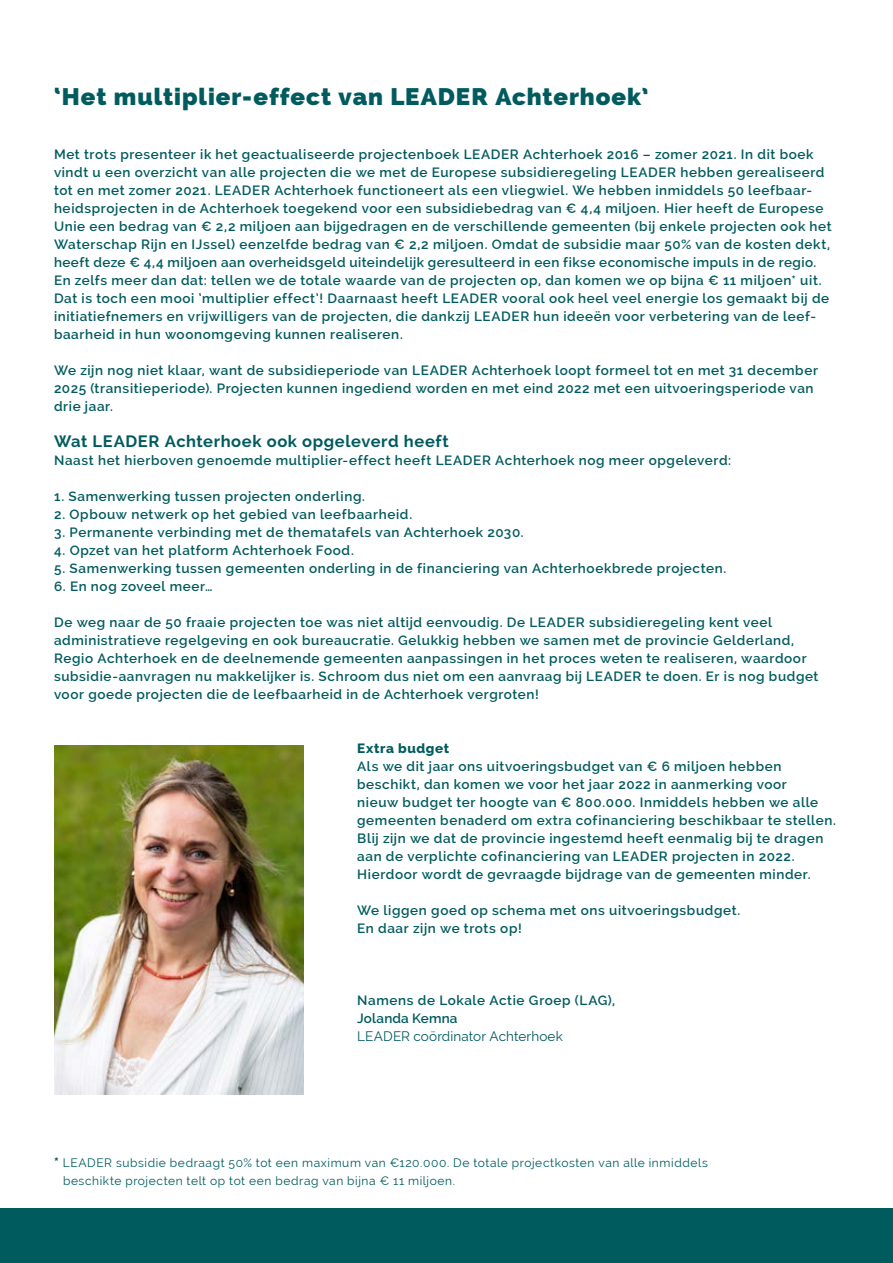
<style>
.page{position:relative;width:893px;height:1263px;background:#fff}
.page>*{position:absolute;margin:0;border:0;box-sizing:border-box;transform-origin:0 0}
.t1{font:800 24px "Raleway";letter-spacing:.04em;color:#005b5e}
.t2{font:700 16.5px "Raleway";letter-spacing:.035em;color:#005b5e}
.t3{font:600 13.5px/18px "Raleway";letter-spacing:.045em;color:#005b5e}
.t4{font:13.5px "Raleway";letter-spacing:.01em;color:#005b5e}
.t5{font:800 13.5px "Raleway";letter-spacing:.045em;color:#005b5e}
.t6{font:12px/18px "Raleway";letter-spacing:.05em;color:#005b5e}
.s1{font-weight:800;font-size:13.5px}
</style>
<div class="page">
<div style="left:0;top:1208px;width:893px;height:55px;background:#005b5e"></div>
<img style="left:54px;top:746px;width:249px;height:348px">
<h1 class="t1" style="left:54px;top:82px;width:596px">‘Het multiplier-effect van LEADER Achterhoek’</h1>
<p class="t3" style="left:54px;top:145px;width:779px">Met trots presenteer ik het geactualiseerde projectenboek LEADER Achterhoek 2016 – zomer 2021. In dit boek vindt u een overzicht van alle projecten die we met de Europese subsidieregeling LEADER hebben gerealiseerd tot en met zomer 2021. LEADER Achterhoek functioneert als een vliegwiel. We hebben inmiddels 50 leefbaar&shy;heidsprojecten in de Achterhoek toegekend voor een subsidiebedrag van € 4,4 miljoen. Hier heeft de Europese Unie een bedrag van € 2,2 miljoen aan bijgedragen en de verschillende gemeenten (bij enkele projecten ook het Waterschap Rijn en IJssel) eenzelfde bedrag van € 2,2 miljoen. Omdat de subsidie maar 50% van de kosten dekt, heeft deze € 4,4 miljoen aan overheidsgeld uiteindelijk geresulteerd in een fikse economische impuls in de regio.<br>En zelfs meer dan dat: tellen we de totale waarde van de projecten op, dan komen we op bijna € 11 miljoen* uit.<br>Dat is toch een mooi ‘multiplier effect’! Daarnaast heeft LEADER vooral ook heel veel energie los gemaakt bij de initiatiefnemers en vrijwilligers van de projecten, die dankzij LEADER hun ideeën voor verbetering van de leef&shy;baarheid in hun woonomgeving kunnen realiseren.</p>
<p class="t3" style="left:54px;top:361px;width:766px">We zijn nog niet klaar, want de subsidieperiode van LEADER Achterhoek loopt formeel tot en met 31 december<br>2025 (transitieperiode). Projecten kunnen ingediend worden en met eind 2022 met een uitvoeringsperiode van drie jaar.</p>
<p class="t2" style="left:54px;top:432px;width:396px">Wat LEADER Achterhoek ook opgeleverd heeft</p>
<p class="t3" style="left:54px;top:451px;width:679px">Naast het hierboven genoemde multiplier-effect heeft LEADER Achterhoek nog meer opgeleverd:</p>
<p class="t3" style="left:54px;top:487px;width:313px">1. Samenwerking tussen projecten onderling.</p>
<p class="t3" style="left:54px;top:505px;width:360px">2. Opbouw netwerk op het gebied van leefbaarheid.</p>
<p class="t3" style="left:54px;top:523px;width:471px">3. Permanente verbinding met de thematafels van Achterhoek 2030.</p>
<p class="t3" style="left:54px;top:541px;width:301px">4. Opzet van het platform Achterhoek Food.</p>
<p class="t3" style="left:54px;top:559px;width:674px">5. Samenwerking tussen gemeenten onderling in de financiering van Achterhoekbrede projecten.</p>
<p class="t3" style="left:54px;top:577px;width:160px">6. En nog zoveel meer…</p>
<p class="t3" style="left:54px;top:613px;width:766px">De weg naar de 50 fraaie projecten toe was niet altijd eenvoudig. De LEADER subsidieregeling kent veel administratieve regelgeving en ook bureaucratie. Gelukkig hebben we samen met de provincie Gelderland, Regio Achterhoek en de deelnemende gemeenten aanpassingen in het proces weten te realiseren, waardoor subsidie-aanvragen nu makkelijker is. Schroom dus niet om een aanvraag bij LEADER te doen. Er is nog budget voor goede projecten die de leefbaarheid in de Achterhoek vergroten!</p>
<p class="t5" style="left:357px;top:741px;width:94px">Extra budget</p>
<p class="t3" style="left:357px;top:757px;width:480px">Als we dit jaar ons uitvoeringsbudget van € 6 miljoen hebben beschikt, dan komen we voor het jaar 2022 in aanmerking voor<br>nieuw budget ter hoogte van € 800.000. Inmiddels hebben we alle gemeenten benaderd om extra cofinanciering beschikbaar te stellen.<br>Blij zijn we dat de provincie ingestemd heeft eenmalig bij te dragen aan de verplichte cofinanciering van LEADER projecten in 2022.<br>Hierdoor wordt de gevraagde bijdrage van de gemeenten minder.</p>
<p class="t3" style="left:357px;top:901px;width:385px">We liggen goed op schema met ons uitvoeringsbudget.<br>En daar zijn we trots op!</p>
<p class="t3" style="left:357px;top:991px;width:260px">Namens de Lokale Actie Groep (LAG),<br>Jolanda Kemna</p>
<p class="t4" style="left:357px;top:1028px;width:207px">LEADER coördinator Achterhoek</p>
<p class="t6" style="left:63px;top:1154px;width:646px;text-indent:-9px"><span class="s1">*</span> LEADER subsidie bedraagt 50% tot een maximum van €120.000. De totale projectkosten van alle inmiddels beschikte projecten telt op tot een bedrag van bijna € 11 miljoen.</p>
</div>
